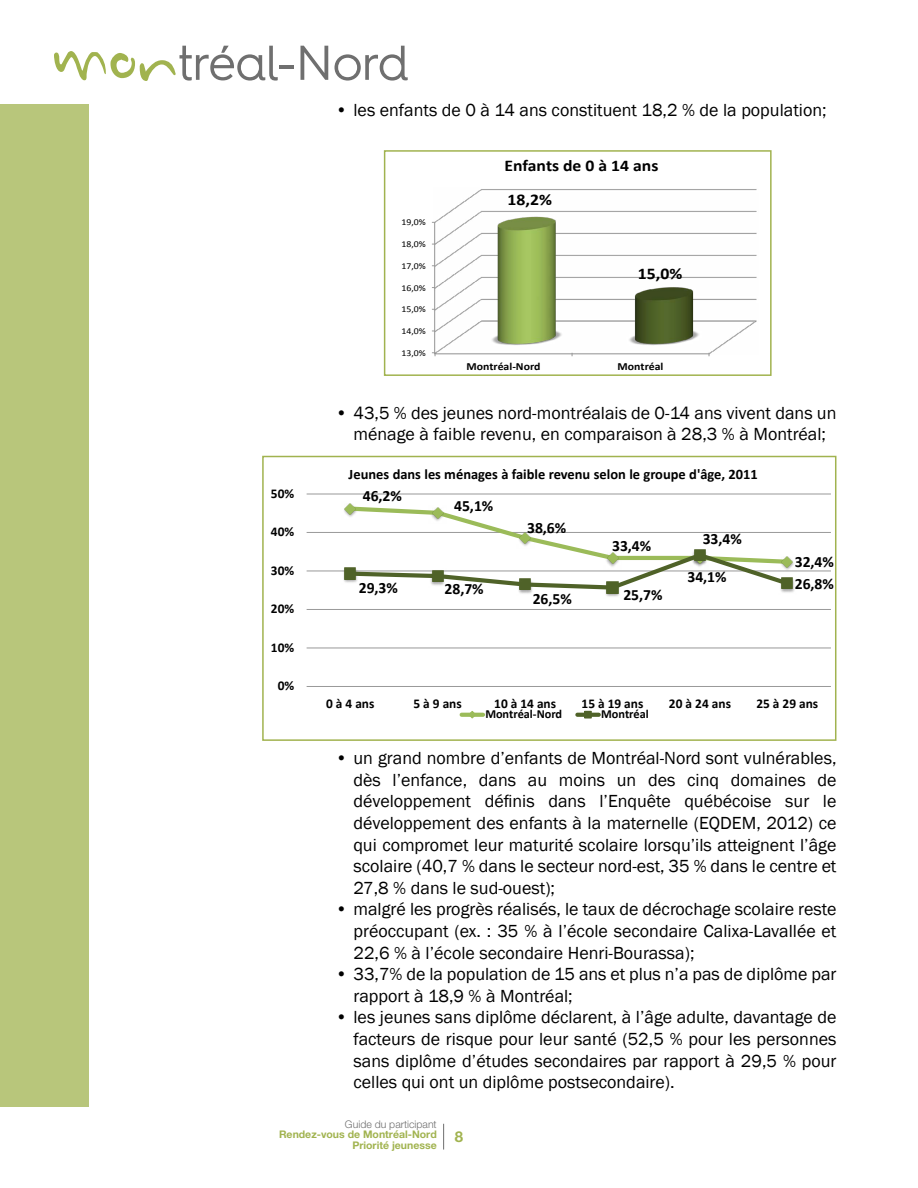
<style>
.page{position:relative;width:918px;height:1188px;background:#fff}
.page>*{position:absolute;margin:0;border:0;box-sizing:border-box;transform-origin:0 0}
.t1{font:18px/21.6px "Franklin Gothic";color:#000;text-align:justify}
.t2{font:700 16.35px "Calibri";color:#000;scale:1.08 1}
.t3{font:700 15.75px "Calibri";color:#000}
.t4{font:700 15px "Helvetica Neue LT Pro";color:#a1b34f}
.t5{font:700 14.55px "Calibri";color:#000}
.t6{font:700 13.5px "Calibri";color:#000}
.t7{font:700 13.35px "Calibri";color:#000}
.t8{font:700 12.3px "Calibri";letter-spacing:-.005em;color:#000}
.t9{font:700 10.95px "Calibri";color:#000;scale:1.08 1}
.t10{font:700 10.5px/10.5px "Helvetica Neue LT Pro";color:#a1b34f;text-align:right}
.t11{font:300 10.5px "Helvetica Neue LT Pro";color:#6f6f6f}
.t12{font:9px "Calibri";color:#000;scale:1.08 1}
</style>
<div class="page">
<svg style="left:443px;top:1124px;width:1px;height:26px"></svg>
<svg style="left:54px;top:46px;width:224px;height:35px"></svg>
<hr style="left:279px;top:65px;width:15px;height:4px;background:#6f6f6f">
<svg style="left:301px;top:46px;width:27px;height:34px"></svg>
<svg style="left:335px;top:46px;width:73px;height:35px"></svg>
<div style="left:0;top:105px;width:89px;height:1002px;background:#b8c67b"></div>
<hr style="left:307px;top:648px;width:524px;height:1px;background:#999">
<hr style="left:307px;top:609px;width:524px;height:1px;background:#999">
<hr style="left:307px;top:571px;width:524px;height:1px;background:#999">
<hr style="left:307px;top:532px;width:524px;height:1px;background:#999">
<hr style="left:307px;top:494px;width:524px;height:1px;background:#999">
<hr style="left:307px;top:686px;width:524px;height:1px;background:#999">
<img style="left:341px;top:567px;width:4px;height:15px">
<img style="left:605px;top:593px;width:14px;height:4px">
<img style="left:793px;top:579px;width:2px;height:13px">
<svg style="left:345px;top:503px;width:448px;height:90px"></svg>
<svg style="left:462px;top:713px;width:21px;height:4px"></svg>
<svg style="left:468px;top:711px;width:9px;height:8px"></svg>
<svg style="left:577px;top:713px;width:22px;height:4px"></svg>
<div style="left:585px;top:711px;width:6px;height:7px;background:#4f6228"></div>
<div style="left:584px;top:711px;width:8px;height:7px;border:1px solid #4f6228"></div>
<div style="left:262px;top:456px;width:574px;height:285px;border:2px solid #a1b34f"></div>
<svg style="left:432px;top:189px;width:325px;height:168px"></svg>
<div style="left:384px;top:150px;width:388px;height:226px;border:2px solid #a1b34f"></div>
<p class="t1" style="left:335px;top:100px;width:493px">• les enfants de 0 à 14 ans constituent 18,2 % de la population;</p>
<p class="t2" style="left:505px;top:156px;width:144px">Enfants de 0 à 14 ans</p>
<p class="t12" style="left:401px;top:217px;width:24px">19,0%</p>
<p class="t12" style="left:401px;top:238px;width:24px">18,0%</p>
<p class="t12" style="left:401px;top:260px;width:24px">17,0%</p>
<p class="t12" style="left:401px;top:282px;width:24px">16,0%</p>
<p class="t12" style="left:401px;top:304px;width:24px">15,0%</p>
<p class="t12" style="left:401px;top:325px;width:24px">14,0%</p>
<p class="t12" style="left:401px;top:347px;width:24px">13,0%</p>
<p class="t2" style="left:508px;top:189px;width:43px">18,2%</p>
<p class="t2" style="left:638px;top:263px;width:43px">15,0%</p>
<p class="t9" style="left:466px;top:359px;width:70px">Montréal-Nord</p>
<p class="t9" style="left:618px;top:359px;width:44px">Montréal</p>
<p class="t1" style="left:335px;top:402px;width:503px;text-align:center">• 43,5 % des jeunes nord-montréalais de 0-14 ans vivent dans un ménage à faible revenu, en comparaison à 28,3 % à Montréal;</p>
<p class="t7" style="left:271px;top:485px;width:25px">50%</p>
<p class="t7" style="left:271px;top:523px;width:25px">40%</p>
<p class="t7" style="left:271px;top:562px;width:25px">30%</p>
<p class="t7" style="left:271px;top:600px;width:25px">20%</p>
<p class="t7" style="left:271px;top:639px;width:25px">10%</p>
<p class="t6" style="left:278px;top:677px;width:18px">0%</p>
<p class="t5" style="left:349px;top:465px;width:411px">Jeunes dans les ménages à faible revenu selon le groupe d'âge, 2011</p>
<p class="t3" style="left:363px;top:486px;width:41px">46,2%</p>
<p class="t3" style="left:454px;top:495px;width:41px">45,1%</p>
<p class="t3" style="left:359px;top:578px;width:41px">29,3%</p>
<p class="t3" style="left:445px;top:579px;width:41px">28,7%</p>
<p class="t3" style="left:527px;top:518px;width:41px">38,6%</p>
<p class="t3" style="left:612px;top:535px;width:41px">33,4%</p>
<p class="t3" style="left:533px;top:589px;width:41px">26,5%</p>
<p class="t3" style="left:623px;top:584px;width:41px">25,7%</p>
<p class="t3" style="left:703px;top:529px;width:41px">33,4%</p>
<p class="t3" style="left:687px;top:566px;width:41px">34,1%</p>
<p class="t3" style="left:795px;top:552px;width:41px">32,4%</p>
<p class="t3" style="left:795px;top:573px;width:41px">26,8%</p>
<p class="t7" style="left:326px;top:695px;width:50px">0 à 4 ans</p>
<p class="t7" style="left:414px;top:695px;width:50px">5 à 9 ans</p>
<p class="t7" style="left:494px;top:695px;width:64px">10 à 14 ans</p>
<p class="t7" style="left:582px;top:695px;width:63px">15 à 19 ans</p>
<p class="t7" style="left:669px;top:695px;width:64px">20 à 24 ans</p>
<p class="t7" style="left:756px;top:695px;width:63px">25 à 29 ans</p>
<p class="t8" style="left:485px;top:706px;width:78px">Montréal-Nord</p>
<p class="t8" style="left:601px;top:706px;width:49px">Montréal</p>
<p class="t1" style="left:353px;top:748px;width:485px;text-indent:-18px">• un grand nombre d’enfants de Montréal-Nord sont vulnérables, dès l’enfance, dans au moins un des cinq domaines de développement définis dans l’Enquête québécoise sur le développement des enfants à la maternelle (EQDEM, 2012) ce qui compromet leur maturité scolaire lorsqu’ils atteignent l’âge scolaire (40,7 % dans le secteur nord-est, 35 % dans le centre et 27,8 % dans le sud-ouest);</p>
<p class="t1" style="left:353px;top:899px;width:485px;text-indent:-18px">• malgré les progrès réalisés, le taux de décrochage scolaire reste préoccupant (ex. : 35 % à l’école secondaire Calixa-Lavallée et 22,6 % à l’école secondaire Henri-Bourassa);</p>
<p class="t1" style="left:353px;top:964px;width:485px;text-indent:-18px">• 33,7% de la population de 15 ans et plus n’a pas de diplôme par rapport à 18,9 % à Montréal;</p>
<p class="t1" style="left:353px;top:1007px;width:485px;text-indent:-18px">• les jeunes sans diplôme déclarent, à l’âge adulte, davantage de facteurs de risque pour leur santé (52,5 % pour les personnes sans diplôme d’études secondaires par rapport à 29,5 % pour celles qui ont un diplôme postsecondaire).</p>
<p class="t11" style="left:345px;top:1118px;width:93px">Guide du participant</p>
<p class="t10" style="left:279px;top:1129px;width:159px">Rendez-vous de Montréal-Nord<br>Priorité jeunesse</p>
<p class="t4" style="left:455px;top:1127px;width:10px">8</p>
</div>
